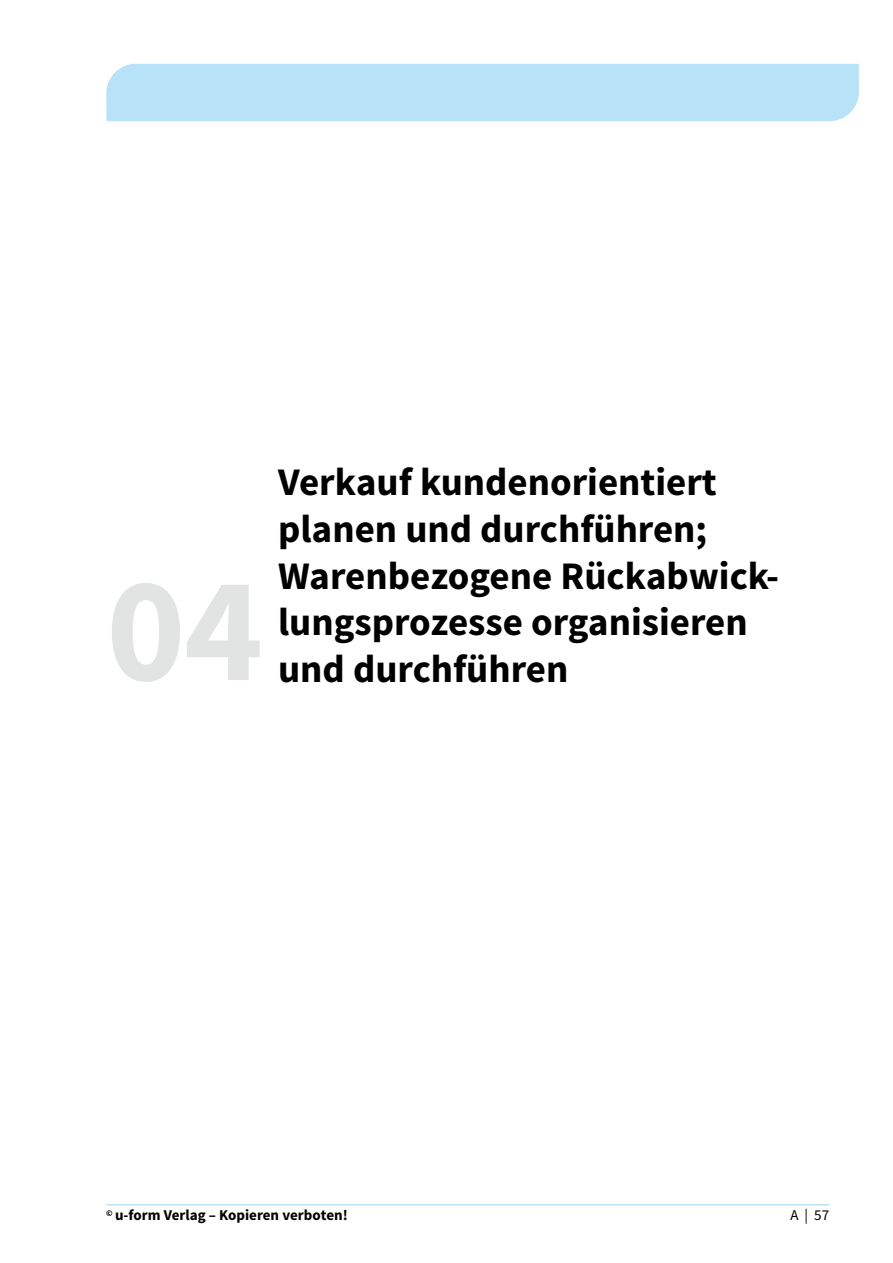
<style>
.page{position:relative;width:893px;height:1263px;background:#fff}
.page>*{position:absolute;margin:0;border:0;box-sizing:border-box;transform-origin:0 0}
.t1{font:700 150px "Source Sans Pro";color:#e2e3e3}
.t2{font:700 39px/46.8px "Source Sans Pro";color:#000}
.t3{font:700 15px "Source Sans Pro";color:#000}
.t4{font:15px "Source Sans Pro";color:#000}
</style>
<div class="page">
<hr style="left:106px;top:1204px;width:723px;height:1px;background:#b7e2f8">
<div style="left:106px;top:64px;width:753px;height:57px;background:#b7e2f8"></div>
<h1 class="t1" style="left:106px;top:534px;width:158px">04</h1>
<p class="t2" style="left:278px;top:460px;width:502px">Verkauf kundenorientiert planen und durchführen;<br>Warenbezogene Rückabwick&shy;lungsprozesse organisieren</p>
<p class="t2" style="left:278px;top:647px;width:292px">und durchführen</p>
<p class="t3" style="left:106px;top:1206px;width:243px"><sup>©</sup> u-form Verlag – Kopieren verboten!</p>
<p class="t4" style="left:790px;top:1206px;width:40px">A | 57</p>
</div>
